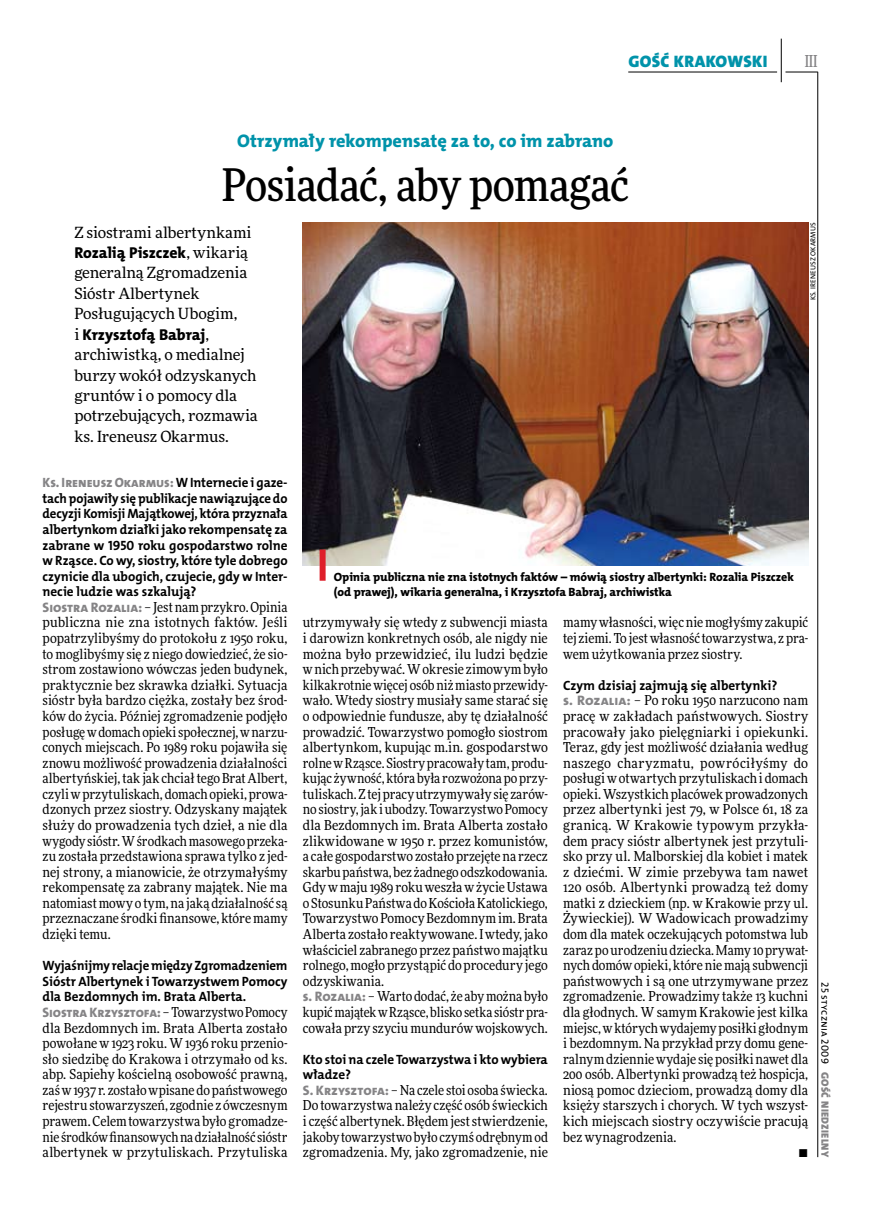
<style>
.page{position:relative;width:872px;height:1221px;background:#fff}
.page>*{position:absolute;margin:0;border:0;box-sizing:border-box;transform-origin:0 0}
.t1{font:500 45px "Freeday Narrow";letter-spacing:-.015em;color:#000}
.t2{font:18.3px "The Mix HP8 Ex Bld";letter-spacing:.01em;color:#0093aa}
.t3{font:16.65px "The Mix HP9 Blk";letter-spacing:.02em;color:#0093aa}
.t4{font:500 16.5px "Freeday Narrow";color:#858486;scale:.9 1}
.t5{font:15.75px "The Mix HP8 Ex Bld";letter-spacing:-.005em;color:#000}
.t6{font:15.45px/20.4px "Freeday News";letter-spacing:-.005em;color:#000}
.t7{font:13.8px/15.6px "Freeday Narrow News";letter-spacing:.005em;color:#000;text-align:justify}
.t8{font:13.8px "The Mix HP8 Ex Bld";letter-spacing:-.005em;color:#858486}
.t9{font:13.8px "Freeday Narrow News";letter-spacing:.03em;color:#000}
.t10{font:13.8px "Freeday Narrow News";letter-spacing:.025em;color:#000}
.t11{font:13.5px/15.6px "The Mix HP7 Bld";color:#000;text-align:justify;scale:.95 1}
.t12{font:13.5px/15.6px "The Mix HP7 Bld";color:#000}
.t13{font:13.5px "The Mix HP8 Ex Bld";letter-spacing:-.005em;color:#858486}
.t14{font:12px/15.6px "The Mix HP8 Ex Bld";letter-spacing:-.005em;color:#000}
.t15{font:10.5px "The Mix HP9 Blk";letter-spacing:.025em;color:#858486}
.t16{font:10.5px "The Mix HP5 Plain";letter-spacing:.02em;color:#000}
.t17{font:7.2px "The Mix HP5 Plain";letter-spacing:.015em;color:#000}
.s1{font-family:"Freeday News";font-size:15.45px}
.s2{font-family:"The Mix HP7 Bld";color:#000}
.s3{font-family:"The Mix HP8 Ex Bld";color:#858486}
.s4{font-family:"Freeday Narrow News";color:#000}
</style>
<div class="page">
<hr style="left:817px;top:72px;width:1px;height:1084px;background:#000">
<hr style="left:781px;top:39px;width:1px;height:43px;background:#000">
<hr style="left:785px;top:72px;width:32px;height:1px;background:#000">
<hr style="left:628px;top:72px;width:149px;height:1px;background:#000">
<img style="left:303px;top:222px;width:505px;height:343px">
<div style="left:319px;top:549px;width:6px;height:31px;background:#df1f2a"></div>
<p class="t3" style="left:628px;top:50px;width:140px">GOŚĆ KRAKOWSKI</p>
<p class="t4" style="left:804px;top:50px;width:16px">III</p>
<h2 class="t2" style="left:237px;top:129px;width:377px">Otrzymały rekompensatę za to, co im zabrano</h2>
<h1 class="t1" style="left:222px;top:157px;width:409px">Posiadać, aby pomagać</h1>
<p class="t6" style="left:74px;top:222px;width:178px">Z siostrami albertynkami</p>
<p class="t5" style="left:74px;top:242px;width:175px">Rozalią Piszczek<span class="s1">, wikarią</span></p>
<p class="t6" style="left:74px;top:262px;width:174px">generalną Zgromadzenia<br>Sióstr Albertynek<br>Posługujących Ubogim,</p>
<p class="t5" style="left:74px;top:324px;width:136px"><span class="s1">i</span> Krzysztofą Babraj<span class="s1">,</span></p>
<p class="t6" style="left:74px;top:344px;width:185px">archiwistką, o medialnej burzy wokół odzyskanych gruntów i o pomocy dla potrzebujących, rozmawia ks. Ireneusz Okarmus.</p>
<p class="t17" style="left:808px;top:300px;width:79px;rotate:-90deg">ks. ireneusz okarmus</p>
<p class="t13" style="left:43px;top:474px;width:246px">Ks. Ireneusz Okarmus: <span class="s2">W Internecie i gaze-</span></p>
<p class="t11" style="left:43px;top:490px;width:259px">tach pojawiły się publikacje nawiązujące do decyzji Komisji Majątkowej, która przyznała albertynkom działki jako rekompensatę za zabrane w 1950 roku gospodarstwo rolne w Rząsce. Co wy, siostry, które tyle dobrego czynicie dla ubogich, czujecie, gdy w Inter&shy;necie ludzie was szkalują?</p>
<p class="t7" style="left:43px;top:599px;width:246px"><span class="s3">Siostra Rozalia:</span> – Jest nam przykro. Opinia publiczna nie zna istotnych faktów. Jeśli popatrzylibyśmy do protokołu z 1950 roku, to moglibyśmy się z niego dowiedzieć, że sio&shy;strom zostawiono wówczas jeden budynek, praktycznie bez skrawka działki. Sytuacja sióstr była bardzo ciężka, zostały bez środ&shy;ków do życia. Później zgromadzenie podjęło posługę wdomach opieki społecznej, wnarzu&shy;conych miejscach. Po 1989 roku pojawiła się znowu możliwość prowadzenia działalności albertyńskiej, tak jak chciał tego Brat Albert, czyli wprzytuliskach, domach opieki, prowa&shy;dzonych przez siostry. Odzyskany majątek służy do prowadzenia tych dzieł, a nie dla wygody sióstr. Wśrodkach masowego przeka&shy;zu została przedstawiona sprawa tylko z jed&shy;nej strony, a mianowicie, że otrzymałyśmy rekompensatę za zabrany majątek. Nie ma natomiast mowy o tym, na jaką działalność są przeznaczane środki finansowe, które mamy dzięki temu.</p>
<p class="t11" style="left:43px;top:957px;width:259px">Wyjaśnijmy relacje między Zgromadzeniem Sióstr Albertynek i Towarzystwem Pomocy dla Bezdomnych im. Brata Alberta.</p>
<p class="t8" style="left:43px;top:1003px;width:246px">Siostra Krzysztofa: <span class="s4">– Towarzystwo Pomocy</span></p>
<p class="t7" style="left:43px;top:1019px;width:246px">dla Bezdomnych im. Brata Alberta zostało powołane w 1923 roku. W 1936 roku przenio&shy;sło siedzibę do Krakowa i otrzymało od ks. abp. Sapiehy kościelną osobowość prawną, zaś w1937 r. zostało wpisane do państwowego rejestru stowarzyszeń, zgodnie z ówczesnym prawem. Celem towarzystwa było gromadze&shy;nie środków finansowych na działalność sióstr albertynek w przytuliskach. Przytuliska</p>
<p class="t14" style="left:334px;top:569px;width:462px">Opinia publiczna nie zna istotnych faktów – mówią siostry albertynki: Rozalia Piszczek (od prawej), wikaria generalna, i Krzysztofa Babraj, archiwistka</p>
<p class="t7" style="left:303px;top:614px;width:246px;text-align:left">utrzymywały się wtedy z subwencji miasta i darowizn konkretnych osób, ale nigdy nie można było przewidzieć, ilu ludzi będzie w nich przebywać. Wokresie zimowym było kilkakrotnie więcej osób niż miasto przewidy&shy;wało. Wtedy siostry musiały same starać się o odpowiednie fundusze, aby tę działalność prowadzić. Towarzystwo pomogło siostrom albertynkom, kupując m.in. gospodarstwo rolne wRząsce. Siostry pracowały tam, produ&shy;kując żywność, która była rozwożona po przy&shy;tuliskach. Z tej pracy utrzymywały się zarów&shy;no siostry, jak i ubodzy. Towarzystwo Pomocy dla Bezdomnych im. Brata Alberta zostało zlikwidowane w 1950 r. przez komunistów, a całe gospodarstwo zostało przejęte na rzecz skarbu państwa, bez żadnego odszkodowania.<br>Gdy wmaju 1989 roku weszła w życie Ustawa o Stosunku Państwa do Kościoła Katolickiego, Towarzystwo Pomocy Bezdomnym im. Brata Alberta zostało reaktywowane. I wtedy, jako właściciel zabranego przez państwo majątku rolnego, mogło przystąpić do procedury jego odzyskiwania.<br><span class="s3">s. Rozalia:</span> – Warto dodać, że aby można było kupić majątek wRząsce, blisko setka sióstr pra&shy;cowała przy szyciu mundurów wojskowych.</p>
<p class="t12" style="left:303px;top:1051px;width:246px">Kto stoi na czele Towarzystwa i kto wybiera władze?</p>
<p class="t7" style="left:303px;top:1081px;width:246px"><span class="s3">S. Krzysztofa:</span> – Na czele stoi osoba świecka.<br>Do towarzystwa należy część osób świeckich i część albertynek. Błędem jest stwierdzenie, jakoby towarzystwo było czymś odrębnym od zgromadzenia. My, jako zgromadzenie, nie</p>
<p class="t7" style="left:563px;top:614px;width:246px">mamy własności, więc nie mogłyśmy zakupić tej ziemi. To jest własność towarzystwa, z pra&shy;wem użytkowania przez siostry.</p>
<p class="t12" style="left:563px;top:677px;width:216px">Czym dzisiaj zajmują się albertynki?</p>
<p class="t7" style="left:563px;top:692px;width:246px"><span class="s3">s. Rozalia:</span> – Po roku 1950 narzucono nam</p>
<p class="t7" style="left:563px;top:708px;width:246px">pracę w zakładach państwowych. Siostry</p>
<p class="t7" style="left:563px;top:723px;width:246px">pracowały jako pielęgniarki i opiekunki.</p>
<p class="t7" style="left:563px;top:739px;width:246px">Teraz, gdy jest możliwość działania według</p>
<p class="t9" style="left:563px;top:754px;width:246px">naszego charyzmatu, powróciłyśmy do</p>
<p class="t7" style="left:563px;top:770px;width:246px">posługi w otwartych przytuliskach i domach</p>
<p class="t7" style="left:563px;top:786px;width:246px">opieki. Wszystkich placówek prowadzonych</p>
<p class="t7" style="left:563px;top:801px;width:246px">przez albertynki jest 79, w Polsce 61, 18 za</p>
<p class="t10" style="left:563px;top:816px;width:246px">granicą. W Krakowie typowym przykła-</p>
<p class="t7" style="left:563px;top:832px;width:246px">dem pracy sióstr albertynek jest przytuli-</p>
<p class="t7" style="left:563px;top:848px;width:246px">sko przy ul. Malborskiej dla kobiet i matek</p>
<p class="t7" style="left:563px;top:863px;width:246px">z dziećmi. W zimie przebywa tam nawet</p>
<p class="t7" style="left:563px;top:879px;width:246px">120 osób. Albertynki prowadzą też domy</p>
<p class="t7" style="left:563px;top:895px;width:246px">matki z dzieckiem (np. w Krakowie przy ul.</p>
<p class="t7" style="left:563px;top:910px;width:246px">Żywieckiej). W Wadowicach prowadzimy</p>
<p class="t7" style="left:563px;top:926px;width:246px">dom dla matek oczekujących potomstwa lub</p>
<p class="t7" style="left:563px;top:941px;width:246px">zaraz po urodzeniu dziecka. Mamy 10 prywat-</p>
<p class="t7" style="left:563px;top:957px;width:246px">nych domów opieki, które nie mają subwencji</p>
<p class="t7" style="left:563px;top:972px;width:246px">państwowych i są one utrzymywane przez</p>
<p class="t7" style="left:563px;top:988px;width:246px">zgromadzenie. Prowadzimy także 13 kuchni</p>
<p class="t7" style="left:563px;top:1004px;width:246px">dla głodnych. W samym Krakowie jest kilka</p>
<p class="t7" style="left:563px;top:1019px;width:246px">miejsc, wktórych wydajemy posiłki głodnym</p>
<p class="t7" style="left:563px;top:1035px;width:246px">i bezdomnym. Na przykład przy domu gene-</p>
<p class="t7" style="left:563px;top:1050px;width:246px">ralnym dziennie wydaje się posiłki nawet dla</p>
<p class="t7" style="left:563px;top:1066px;width:246px">200 osób. Albertynki prowadzą też hospicja,</p>
<p class="t7" style="left:563px;top:1081px;width:246px">niosą pomoc dzieciom, prowadzą domy dla</p>
<p class="t7" style="left:563px;top:1097px;width:246px">księży starszych i chorych. W tych wszyst-</p>
<p class="t7" style="left:563px;top:1112px;width:246px">kich miejscach siostry oczywiście pracują</p>
<p class="t7" style="left:563px;top:1128px;width:115px">bez wynagrodzenia.</p>
<p class="t7" style="left:798px;top:1144px;width:11px">•</p>
<p class="t16" style="left:832px;top:982px;width:83px;rotate:90deg">25 stycznia 2009</p>
<p class="t15" style="left:832px;top:1071px;width:87px;rotate:90deg">GOŚĆ NIEDZIELNY</p>
</div>
